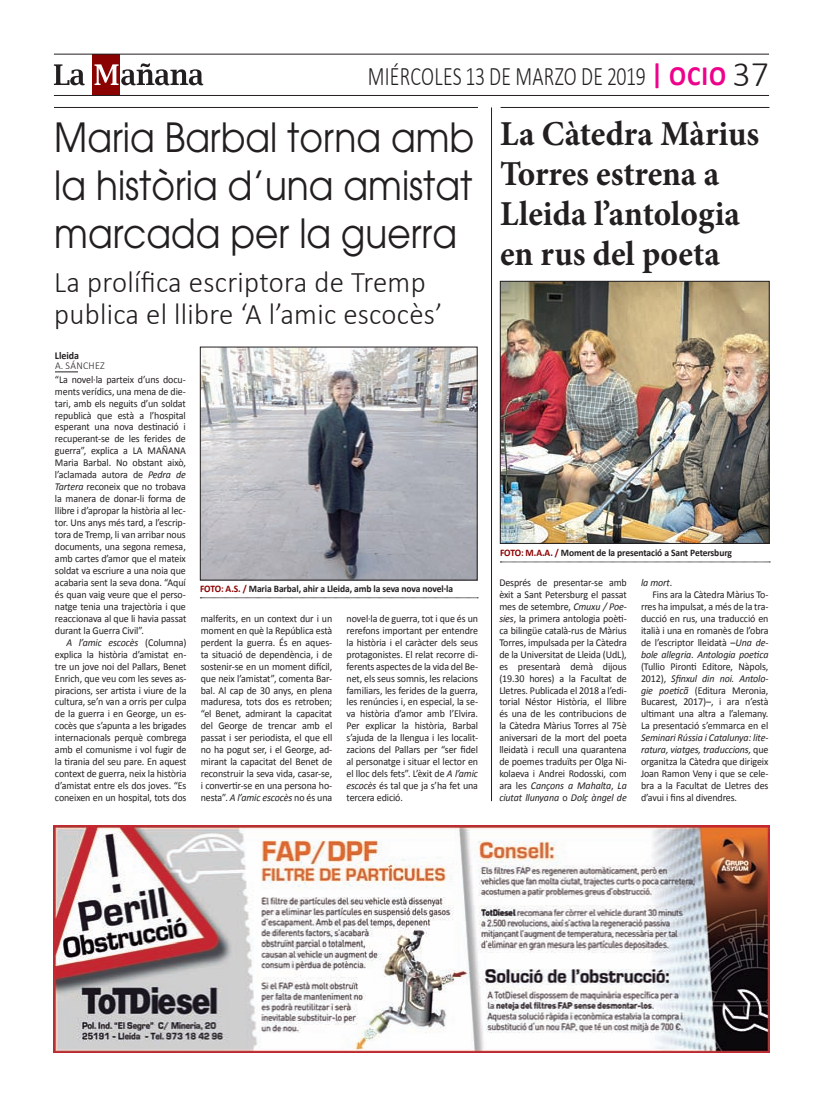
<style>
.page{position:relative;width:823px;height:1106px;background:#fff}
.page>*{position:absolute;margin:0;border:0;box-sizing:border-box;transform-origin:0 0}
.t1{font:40px/48px "Avant Garde";color:#231f20;text-align:justify;scale:.9 1}
.t2{font:700 35px/40px "Minion Pro";color:#231f20;scale:.95 1}
.t3{font:300 30px/32px "Calibri";letter-spacing:.01em;color:#231f20;scale:.96 1}
.t4{font:300 26.8px "Calibri";letter-spacing:.015em;color:#231f20;scale:.74 1}
.t5{font:10.5px/12px "Calibri";letter-spacing:-.01em;color:#231f20;text-align:justify;scale:.95 1}
.t6{font:italic 10.5px "Calibri";letter-spacing:-.01em;color:#231f20;scale:.95 1}
.t7{font:300 10.5px/10px "Calibri";letter-spacing:.03em;color:#231f20;scale:.95 1}
.t8{font:700 10px "Calibri";letter-spacing:-.01em;color:#231f20;scale:.95 1}
.s1{font-weight:700;font-size:28px;color:#ed028c}
.s2{font-size:36px}
.s3{font-weight:700}
.s4{font-style:italic}
.s5{font-style:normal}
.s6{color:#8b0202}
</style>
<div class="page">
<hr style="left:500px;top:107px;width:269px;height:1px;background:#231f20">
<hr style="left:54px;top:107px;width:423px;height:1px;background:#231f20">
<svg style="left:500px;top:561px;width:269px;height:1px"></svg>
<img style="left:501px;top:283px;width:266px;height:258px">
<div style="left:499px;top:281px;width:270px;height:262px;border:1px solid #231f20"></div>
<svg style="left:55px;top:371px;width:23px;height:1px"></svg>
<svg style="left:200px;top:597px;width:278px;height:1px"></svg>
<img style="left:202px;top:349px;width:273px;height:229px">
<hr style="left:490px;top:107px;width:1px;height:694px;background:#231f20">
<div style="left:93px;top:54px;width:27px;height:41px;background:#8b0202"></div>
<svg style="left:94px;top:63px;width:109px;height:22px"></svg>
<svg style="left:54px;top:64px;width:31px;height:21px"></svg>
<hr style="left:54px;top:95px;width:714px;height:1px;background:#231f20">
<hr style="left:54px;top:54px;width:714px;height:1px;background:#231f20">
<img style="left:54px;top:825px;width:714px;height:227px">
<p class="t4" style="left:367px;top:60px;width:543px">MIÉRCOLES 13 DE MARZO DE 2019 <span class="s1">| OCIO</span> <span class="s2">37</span></p>
<p class="t1" style="left:54px;top:113px;width:468px">Maria Barbal torna amb la història d’una amistat marcada per la guerra</p>
<p class="t3" style="left:54px;top:264px;width:405px">La prolífica escriptora de Tremp publica el llibre ‘A l’amic escocès’</p>
<p class="t7" style="left:55px;top:350px;width:54px"><span class="s3">Lleida<br></span>A. SÁNCHEZ</p>
<p class="t5" style="left:55px;top:373px;width:139px">“La novel·la parteix d’uns docu-</p>
<p class="t5" style="left:55px;top:385px;width:139px">ments verídics, una mena de die-</p>
<p class="t5" style="left:55px;top:397px;width:139px">tari, amb els neguits d’un soldat</p>
<p class="t5" style="left:55px;top:409px;width:139px">republicà que està a l’hospital</p>
<p class="t5" style="left:55px;top:421px;width:139px">esperant una nova destinació i</p>
<p class="t5" style="left:55px;top:433px;width:139px">recuperant-se de les ferides de</p>
<p class="t5" style="left:55px;top:445px;width:139px">guerra”, explica a LA MAÑANA</p>
<p class="t5" style="left:55px;top:457px;width:139px">Maria Barbal. No obstant això,</p>
<p class="t5" style="left:55px;top:469px;width:139px">l’aclamada autora de <span class="s4">Pedra de</span></p>
<p class="t5" style="left:55px;top:481px;width:139px"><span class="s4">Tartera</span> reconeix que no trobava</p>
<p class="t5" style="left:55px;top:493px;width:139px">la manera de donar-li forma de</p>
<p class="t5" style="left:55px;top:504px;width:139px">llibre i d’apropar la història al lec-</p>
<p class="t5" style="left:55px;top:516px;width:139px">tor. Uns anys més tard, a l’escrip-</p>
<p class="t5" style="left:55px;top:528px;width:139px">tora de Tremp, li van arribar nous</p>
<p class="t5" style="left:55px;top:540px;width:139px">documents, una segona remesa,</p>
<p class="t5" style="left:55px;top:552px;width:139px">amb cartes d’amor que el mateix</p>
<p class="t5" style="left:55px;top:564px;width:139px">soldat va escriure a una noia que</p>
<p class="t5" style="left:55px;top:576px;width:139px">acabaria sent la seva dona. “Aquí</p>
<p class="t5" style="left:55px;top:588px;width:139px">és quan vaig veure que el perso-</p>
<p class="t5" style="left:55px;top:600px;width:139px">natge tenia una trajectòria i que</p>
<p class="t5" style="left:55px;top:612px;width:140px">reaccionava al que li havia passat</p>
<p class="t5" style="left:55px;top:624px;width:95px">durant la Guerra Civil”.</p>
<p class="t6" style="left:66px;top:635px;width:128px">A l’amic escocès <span class="s5">(Columna)</span></p>
<p class="t5" style="left:55px;top:648px;width:140px">explica la història d’amistat en-</p>
<p class="t5" style="left:55px;top:660px;width:140px">tre un jove noi del Pallars, Benet</p>
<p class="t5" style="left:55px;top:672px;width:140px">Enrich, que veu com les seves as-</p>
<p class="t5" style="left:55px;top:684px;width:140px">piracions, ser artista i viure de la</p>
<p class="t5" style="left:55px;top:696px;width:140px">cultura, se’n van a orris per culpa</p>
<p class="t5" style="left:55px;top:708px;width:140px">de la guerra i en George, un es-</p>
<p class="t5" style="left:55px;top:720px;width:140px">cocès que s’apunta a les brigades</p>
<p class="t5" style="left:55px;top:732px;width:140px">internacionals perquè combrega</p>
<p class="t5" style="left:55px;top:744px;width:140px">amb el comunisme i vol fugir de</p>
<p class="t5" style="left:55px;top:755px;width:140px">la tirania del seu pare. En aquest</p>
<p class="t5" style="left:55px;top:767px;width:140px">context de guerra, neix la història</p>
<p class="t5" style="left:55px;top:779px;width:140px">d’amistat entre els dos joves. “Es</p>
<p class="t5" style="left:55px;top:791px;width:140px">coneixen en un hospital, tots dos</p>
<p class="t8" style="left:200px;top:582px;width:268px"><span class="s6">FOTO: A.S. /</span> Maria Barbal, ahir a Lleida, amb la seva nova novel·la</p>
<p class="t5" style="left:201px;top:612px;width:140px">malferits, en un context dur i un moment en què la República està perdent la guerra. És en aques&shy;ta situació de dependència, i de sostenir-se en un moment difícil, que neix l’amistat”, comenta Bar&shy;bal. Al cap de 30 anys, en plena maduresa, tots dos es retroben; “el Benet, admirant la capacitat del George de trencar amb el passat i ser periodista, el que ell no ha pogut ser, i el George, ad&shy;mirant la capacitat del Benet de reconstruir la seva vida, casar-se, i convertir-se en una persona ho&shy;nesta”. <span class="s4">A l’amic escocès</span> no és una</p>
<p class="t5" style="left:346px;top:612px;width:140px">novel·la de guerra, tot i que és un rerefons important per entendre la història i el caràcter dels seus protagonistes. El relat recorre di&shy;ferents aspectes de la vida del Be&shy;net, els seus somnis, les relacions familiars, les ferides de la guerra, les renúncies i, en especial, la se&shy;va història d’amor amb l’Elvira.<br>Per explicar la història, Barbal s’ajuda de la llengua i les localit&shy;zacions del Pallars per “ser fidel al personatge i situar el lector en el lloc dels fets”. L’èxit de <span class="s4">A l’amic escocès</span> és tal que ja s’ha fet una tercera edició.</p>
<p class="t2" style="left:499px;top:113px;width:274px">La Càtedra Màrius<br>Torres estrena a<br>Lleida l’antologia en rus del poeta</p>
<p class="t8" style="left:499px;top:546px;width:245px"><span class="s6">FOTO: M.A.A. /</span> Moment de la presentació a Sant Petersburg</p>
<p class="t5" style="left:499px;top:576px;width:136px">Després de presentar-se amb èxit a Sant Petersburg el passat mes de setembre, <span class="s4">Cтихи / Poe&shy;sies</span>, la primera antologia poèti&shy;ca bilingüe català-rus de Màrius Torres, impulsada per la Càtedra de la Universitat de Lleida (UdL), es presentarà demà dijous (19.30 hores) a la Facultat de Lletres. Publicada el 2018 a l’edi&shy;torial Néstor Història, el llibre és una de les contribucions de la Càtedra Màrius Torres al 75è aniversari de la mort del poeta lleidatà i recull una quarantena de poemes traduïts per Olga Ni&shy;kolaeva i Andrei Rodosski, com ara les <span class="s4">Cançons a Mahalta</span>, <span class="s4">La ciutat llunyana</span> o <span class="s4">Dolç àngel de</span></p>
<p class="t6" style="left:640px;top:575px;width:34px">la mort<span class="s5">.</span></p>
<p class="t5" style="left:652px;top:588px;width:124px">Fins ara la Càtedra Màrius To-</p>
<p class="t5" style="left:640px;top:600px;width:136px">rres ha impulsat, a més de la tra-</p>
<p class="t5" style="left:640px;top:612px;width:135px">ducció en rus, una traducció en</p>
<p class="t5" style="left:640px;top:624px;width:136px">italià i una en romanès de l’obra</p>
<p class="t5" style="left:640px;top:636px;width:136px">de l’escriptor lleidatà –<span class="s4">Una de-</span></p>
<p class="t6" style="left:640px;top:647px;width:136px">bole allegria<span class="s5">.</span> Antologia poetica</p>
<p class="t5" style="left:640px;top:660px;width:135px">(Tullio Pironti Editore, Nàpols,</p>
<p class="t6" style="left:640px;top:671px;width:136px"><span class="s5">2012),</span> Sfinxul din noi. Antolo-</p>
<p class="t5" style="left:640px;top:684px;width:136px"><span class="s4">gie poeticã</span> (Editura Meronia,</p>
<p class="t5" style="left:640px;top:696px;width:136px">Bucarest, 2017)–, i ara n’està</p>
<p class="t5" style="left:640px;top:708px;width:136px">ultimant una altra a l’alemany.</p>
<p class="t5" style="left:640px;top:720px;width:136px">La presentació s’emmarca en el</p>
<p class="t6" style="left:640px;top:730px;width:136px">Seminari Rússia i Catalunya: lite-</p>
<p class="t6" style="left:640px;top:742px;width:136px">ratura, viatges, traduccions, <span class="s5">que</span></p>
<p class="t5" style="left:640px;top:755px;width:136px">organitza la Càtedra que dirigeix</p>
<p class="t5" style="left:640px;top:767px;width:136px">Joan Ramon Veny i que se cele-</p>
<p class="t5" style="left:640px;top:779px;width:136px">bra a la Facultat de Lletres des</p>
<p class="t5" style="left:640px;top:791px;width:103px">d’avui i fins al divendres.</p>
</div>
